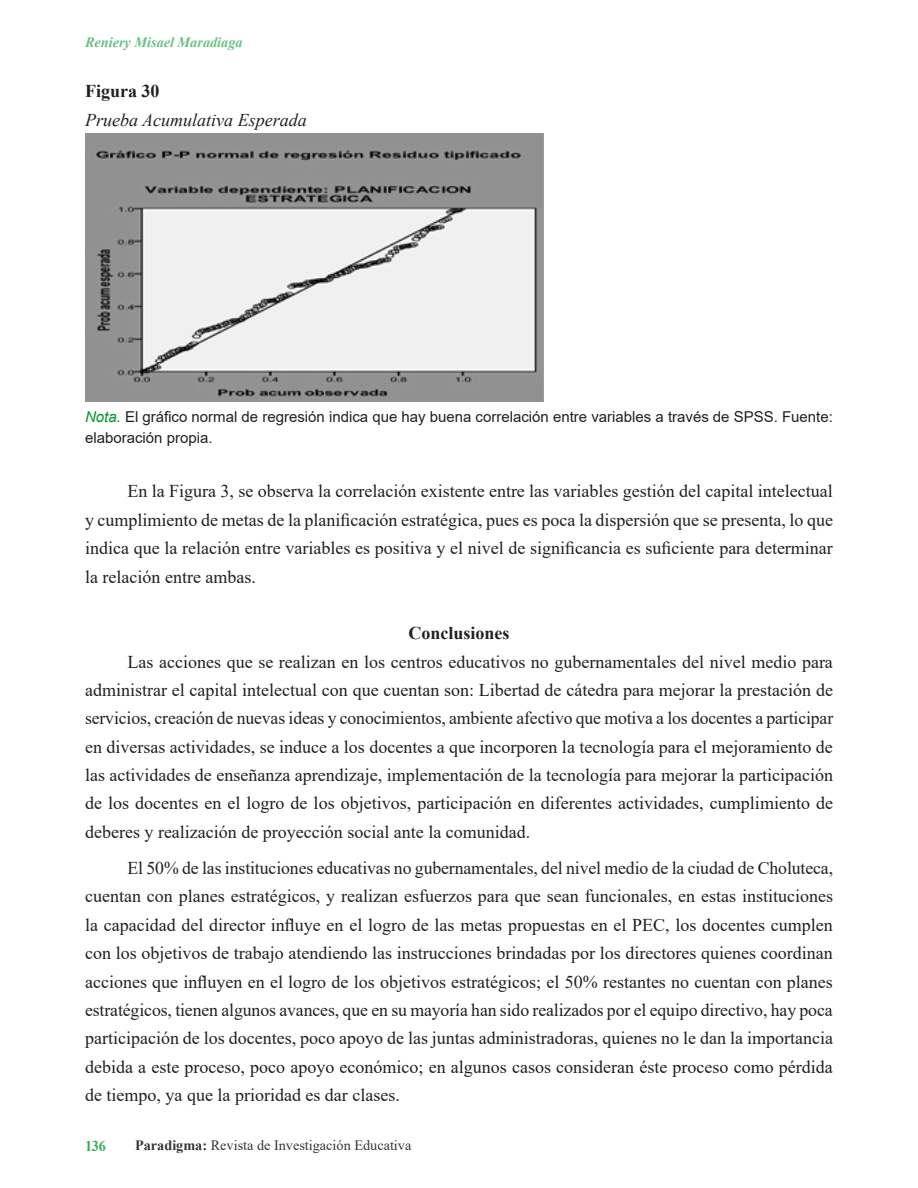
<style>
.page{position:relative;width:918px;height:1188px;background:#fff}
.page>*{position:absolute;margin:0;border:0;box-sizing:border-box;transform-origin:0 0}
.Body{font:18px/28.3px "Times New Roman";color:#231f20;text-align:justify}
.TableFigure_Title{font:italic 18px "Times New Roman";color:#231f20}
.SubTitle{font:700 18px "Times New Roman";color:#231f20}
.SubTitle_Style{font:700 18px "Times New Roman";color:#231f20}
.Foot-TablesFigures{font:15px/21px "Arial";color:#231f20}
.t1{font:700 15px "Times New Roman";color:#00962e;scale:.94 1}
.t2{font:14.25px "Times New Roman";color:#000}
.t3{font:italic 700 14.25px "Times New Roman";color:#00962e}
.s1{font-style:italic;color:#00962e}
.s2{font-weight:700}
</style>
<div class="page">
<img style="left:85px;top:134px;width:459px;height:267px">
<p class="t3" style="left:85px;top:33px;width:159px">Reniery Misael Maradiaga</p>
<p class="SubTitle_Style" style="left:85px;top:78px;width:76px">Figura 30</p>
<p class="TableFigure_Title" style="left:85px;top:107px;width:223px">Prueba Acumulativa Esperada</p>
<p class="Foot-TablesFigures" style="left:85px;top:407px;width:749px"><span class="s1">Nota.</span> El gráfico normal de regresión indica que hay buena correlación entre variables a través de SPSS. Fuente: elaboración propia.</p>
<p class="Body" style="left:85px;top:477px;width:750px;text-indent:43px">En la Figura 3, se observa la correlación existente entre las variables gestión del capital intelectual y cumplimiento de metas de la planificación estratégica, pues es poca la dispersión que se presenta, lo que indica que la relación entre variables es positiva y el nivel de significancia es suficiente para determinar la relación entre ambas.</p>
<p class="SubTitle" style="left:408px;top:620px;width:103px">Conclusiones</p>
<p class="Body" style="left:85px;top:647px;width:750px;text-indent:43px">Las acciones que se realizan en los centros educativos no gubernamentales del nivel medio para administrar el capital intelectual con que cuentan son: Libertad de cátedra para mejorar la prestación de servicios, creación de nuevas ideas y conocimientos, ambiente afectivo que motiva a los docentes a participar en diversas actividades, se induce a los docentes a que incorporen la tecnología para el mejoramiento de las actividades de enseñanza aprendizaje, implementación de la tecnología para mejorar la participación de los docentes en el logro de los objetivos, participación en diferentes actividades, cumplimiento de deberes y realización de proyección social ante la comunidad.</p>
<p class="Body" style="left:85px;top:853px;width:750px;text-indent:43px">El 50% de las instituciones educativas no gubernamentales, del nivel medio de la ciudad de Choluteca, cuentan con planes estratégicos, y realizan esfuerzos para que sean funcionales, en estas instituciones la capacidad del director influye en el logro de las metas propuestas en el PEC, los docentes cumplen con los objetivos de trabajo atendiendo las instrucciones brindadas por los directores quienes coordinan acciones que influyen en el logro de los objetivos estratégicos; el 50% restantes no cuentan con planes estratégicos, tienen algunos avances, que en su mayoría han sido realizados por el equipo directivo, hay poca participación de los docentes, poco apoyo de las juntas administradoras, quienes no le dan la importancia debida a este proceso, poco apoyo económico; en algunos casos consideran éste proceso como pérdida de tiempo, ya que la prioridad es dar clases.</p>
<p class="t1" style="left:85px;top:1135px;width:24px">136</p>
<p class="t2" style="left:135px;top:1136px;width:278px"><span class="s2">Paradigma:</span> Revista de Investigación Educativa</p>
</div>
